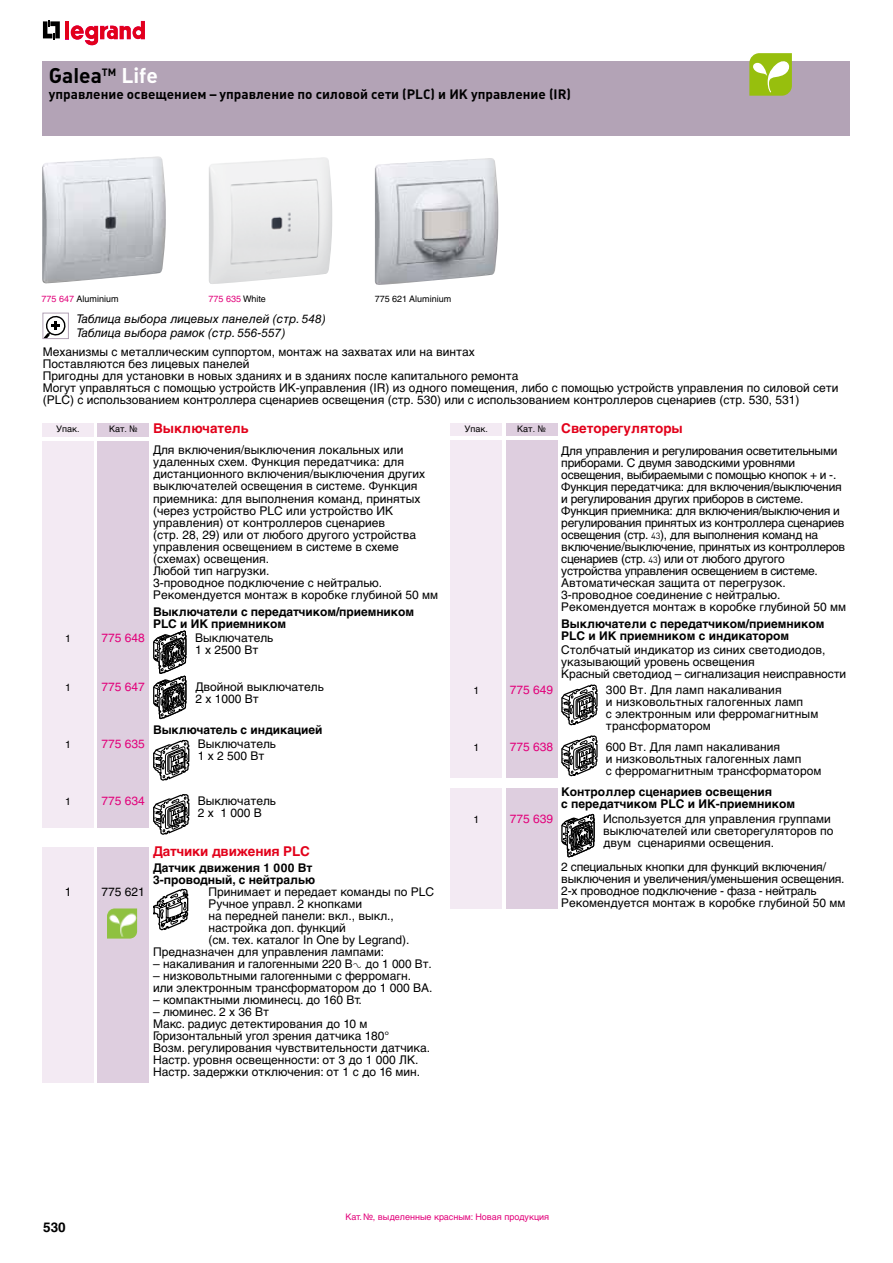
<style>
.page{position:relative;width:893px;height:1263px;background:#fff}
.page>*{position:absolute;margin:0;border:0;box-sizing:border-box;transform-origin:0 0}
.t1{font:700 21px "Plumb";color:#000}
.t2{font:700 13.5px "Plumb";color:#000}
.t3{font:700 13.5px "Helvetica LT Std";color:#e2001a}
.t4{font:700 13.5px "Helvetica LT Std";color:#000}
.t5{font:12px/12px "Helvetica LT Std";color:#000}
.t6{font:12px/12px "Helvetica LT Std";letter-spacing:-.025em;color:#000}
.t7{font:700 12px/12px "Helvetica LT Std";color:#000}
.t8{font:italic 12px/14.1px "Helvetica LT Std";color:#000}
.t9{font:12px "Helvetica LT Std";color:#e2007a}
.t10{font:10.5px "Helvetica";color:#000}
.t11{font:9px "Helvetica LT Std";color:#e2007a}
.t12{font:9px "Helvetica";color:#000}
.t13{font:9px "Helvetica LT Std";color:#000}
.s1{color:#fff}
.s2{font-family:"Helvetica LT Std";color:#e2007a}
.s3{color:#000}
.s4{font-family:"Helvetica";font-weight:400;font-size:9px;color:#000}
.s5{font-family:"Plumb";font-size:9px}
.s6{font-family:"Legrand";font-size:18px}
</style>
<div class="page">
<svg style="left:43px;top:20px;width:17px;height:20px"></svg>
<hr style="left:65px;top:21px;width:4px;height:18px;background:#e2001a">
<svg style="left:71px;top:21px;width:74px;height:24px"></svg>
<div style="left:43px;top:62px;width:807px;height:74px;background:#b3a3b6"></div>
<img style="left:375px;top:158px;width:124px;height:127px">
<img style="left:209px;top:157px;width:123px;height:127px">
<div style="left:43px;top:442px;width:51px;height:386px;background:#f3eaf3"></div>
<div style="left:98px;top:442px;width:51px;height:386px;background:#decedf"></div>
<div style="left:43px;top:423px;width:51px;height:14px;background:#f3eaf3"></div>
<div style="left:98px;top:423px;width:51px;height:14px;background:#decedf"></div>
<svg style="left:153px;top:740px;width:36px;height:41px"></svg>
<svg style="left:153px;top:630px;width:34px;height:89px"></svg>
<svg style="left:153px;top:794px;width:36px;height:41px"></svg>
<div style="left:451px;top:441px;width:51px;height:337px;background:#f3eaf3"></div>
<div style="left:506px;top:441px;width:51px;height:337px;background:#decedf"></div>
<div style="left:451px;top:424px;width:51px;height:12px;background:#f3eaf3"></div>
<div style="left:506px;top:424px;width:51px;height:12px;background:#decedf"></div>
<svg style="left:561px;top:684px;width:37px;height:41px"></svg>
<svg style="left:561px;top:735px;width:37px;height:41px"></svg>
<div style="left:451px;top:788px;width:51px;height:121px;background:#f3eaf3"></div>
<div style="left:506px;top:788px;width:51px;height:121px;background:#decedf"></div>
<svg style="left:45px;top:316px;width:21px;height:21px"></svg>
<div style="left:43px;top:313px;width:26px;height:26px;border:1px solid #b3a3b6"></div>
<img style="left:42px;top:156px;width:124px;height:127px">
<svg style="left:749px;top:53px;width:43px;height:43px;background:#accb42"></svg>
<svg style="left:561px;top:814px;width:34px;height:43px"></svg>
<div style="left:43px;top:847px;width:51px;height:235px;background:#f3eaf3"></div>
<div style="left:98px;top:847px;width:51px;height:235px;background:#decedf"></div>
<svg style="left:153px;top:889px;width:35px;height:41px"></svg>
<img style="left:107px;top:908px;width:30px;height:30px">
<h1 class="t1" style="left:49px;top:63px;width:111px">Galea<sup>TM</sup> <span class="s1">Life</span></h1>
<p class="t2" style="left:49px;top:86px;width:524px">управление освещением – управление по силовой сети (PLC) и ИК управление (IR)</p>
<h1 class="t1" style="left:49px;top:63px;width:204px">for example: <span class="s1">xxxxxxx</span></h1>
<p class="t2" style="left:49px;top:86px;width:58px">xxxxxxxx</p>
<p class="t12" style="left:42px;top:292px;width:79px"><span class="s2">775 647</span> Aluminium</p>
<p class="t11" style="left:209px;top:293px;width:59px">775 635 <span class="s3">White</span></p>
<p class="t13" style="left:375px;top:293px;width:78px">775 621 Aluminium</p>
<p class="t8" style="left:77px;top:312px;width:251px">Таблица выбора лицевых панелей (стр. 548)<br>Таблица выбора рамок (стр. 556-557)</p>
<p class="t5" style="left:43px;top:346px;width:797px">Механизмы с металлическим суппортом, монтаж на захватах или на винтах<br>Поставляются без лицевых панелей<br>Пригодны для установки в новых зданиях и в зданиях после капитального ремонта<br>Могут управляться с помощью устройств ИК-управления (IR) из одного помещения, либо с помощью устройств управления по силовой сети (PLC) с использованием контроллера сценариев освещения (стр. 530) или с использованием контроллеров сценариев (стр. 530, 531)</p>
<p class="t12" style="left:56px;top:422px;width:25px">Упак.</p>
<p class="t3" style="left:109px;top:420px;width:141px"><span class="s4">Кат. №</span> Выключатель</p>
<p class="t5" style="left:153px;top:444px;width:286px">Для включения/выключения локальных или удаленных схем. Функция передатчика: для дистанционного включения/выключения других выключателей освещения в системе. Функция приемника: для выполнения команд, принятых (через устройство PLC или устройство ИК управления) от контроллеров сценариев<br>(стр. 28, 29) или от любого другого устройства управления освещением в системе в схеме (схемах) освещения.<br>Любой тип нагрузки.<br>3-проводное подключение с нейтралью.<br>Рекомендуется монтаж в коробке глубиной 50 мм</p>
<p class="t7" style="left:153px;top:605px;width:263px">Выключатели с передатчиком/приемником<br>PLC и ИК приемником</p>
<p class="t10" style="left:65px;top:630px;width:7px">1</p>
<p class="t9" style="left:102px;top:630px;width:45px">775 648</p>
<p class="t5" style="left:195px;top:631px;width:80px">Выключатель<br>1 x 2500 Вт</p>
<p class="t10" style="left:65px;top:679px;width:7px">1</p>
<p class="t9" style="left:102px;top:679px;width:45px">775 647</p>
<p class="t5" style="left:196px;top:680px;width:130px">Двойной выключатель<br>2 x 1000 Вт</p>
<p class="t7" style="left:153px;top:723px;width:171px">Выключатель с индикацией</p>
<p class="t10" style="left:65px;top:736px;width:7px">1</p>
<p class="t9" style="left:102px;top:737px;width:45px">775 635</p>
<p class="t5" style="left:198px;top:737px;width:80px">Выключатель<br>1 х 2 500 Вт</p>
<p class="t10" style="left:65px;top:793px;width:7px">1</p>
<p class="t9" style="left:102px;top:794px;width:45px">775 634</p>
<p class="t5" style="left:198px;top:795px;width:80px">Выключатель<br>2 х 1 000 В</p>
<p class="t12" style="left:464px;top:422px;width:25px">Упак.</p>
<p class="t3" style="left:517px;top:420px;width:167px"><span class="s4">Кат. №</span> Светорегуляторы</p>
<p class="t6" style="left:561px;top:444px;width:286px">Для управления и регулирования осветительными приборами. С двумя заводскими уровнями освещения, выбираемыми с помощью кнопок + и -.<br>Функция передатчика: для включения/выключения и регулирования других приборов в системе.<br>Функция приемника: для включения/выключения и регулирования принятых из контроллера сценариев освещения (стр. <span class="s5">43</span>), для выполнения команд на включение/выключение, принятых из контроллеров сценариев (стр. <span class="s5">43</span>) или от любого другого устройства управления освещением в системе.<br>Автоматическая защита от перегрузок.<br>3-проводное соединение с нейтралью.<br>Рекомендуется монтаж в коробке глубиной 50 мм</p>
<p class="t7" style="left:561px;top:617px;width:265px">Выключатели с передатчиком/приемником<br>PLC и ИК приемником с индикатором</p>
<p class="t5" style="left:561px;top:644px;width:286px">Столбчатый индикатор из синих светодиодов, указывающий уровень освещения<br>Красный светодиод – сигнализация неисправности</p>
<p class="t10" style="left:473px;top:682px;width:7px">1</p>
<p class="t9" style="left:510px;top:683px;width:45px">775 649</p>
<p class="t5" style="left:606px;top:684px;width:214px">300 Вт. Для ламп накаливания<br>и низковольтных галогенных ламп<br>с электронным или ферромагнитным трансформатором</p>
<p class="t10" style="left:473px;top:739px;width:7px">1</p>
<p class="t9" style="left:510px;top:739px;width:45px">775 638</p>
<p class="t5" style="left:606px;top:740px;width:217px">600 Вт. Для ламп накаливания<br>и низковольтных галогенных ламп<br>с ферромагнитным трансформатором</p>
<p class="t7" style="left:561px;top:786px;width:235px">Контроллер сценариев освещения<br>с передатчиком PLC и ИК-приемником</p>
<p class="t10" style="left:473px;top:811px;width:7px">1</p>
<p class="t9" style="left:510px;top:811px;width:45px">775 639</p>
<p class="t5" style="left:603px;top:812px;width:232px">Используется для управления группами выключателей или светорегуляторов по двум сценариями освещения.</p>
<p class="t5" style="left:561px;top:860px;width:285px">2 специальных кнопки для функций включения/ выключения и увеличения/уменьшения освещения.<br>2-х проводное подключение - фаза - нейтраль Рекомендуется монтаж в коробке глубиной 50 мм</p>
<p class="t3" style="left:153px;top:843px;width:158px">Датчики движения PLC</p>
<p class="t7" style="left:153px;top:862px;width:163px">Датчик движения 1 000 Вт<br>3-проводный, с нейтралью</p>
<p class="t5" style="left:65px;top:886px;width:8px">1</p>
<p class="t5" style="left:102px;top:886px;width:45px">775 621</p>
<p class="t5" style="left:208px;top:886px;width:227px">Принимает и передает команды по PLC</p>
<p class="t5" style="left:208px;top:898px;width:155px">Ручное управл. 2 кнопками</p>
<p class="t5" style="left:208px;top:910px;width:187px">на передней панели: вкл., выкл.,</p>
<p class="t5" style="left:208px;top:922px;width:139px">настройка доп. функций</p>
<p class="t5" style="left:208px;top:934px;width:203px">(см. тех. каталог In One by Legrand).</p>
<p class="t5" style="left:153px;top:946px;width:233px">Предназначен для управления лампами:</p>
<p class="t5" style="left:153px;top:958px;width:280px">– накаливания и галогенными 220 В<span class="s6">±</span> до 1 000 Вт.</p>
<p class="t5" style="left:153px;top:970px;width:281px">– низковольтными галогенными с ферромагн. или электронным трансформатором до 1 000 ВA.</p>
<p class="t5" style="left:153px;top:994px;width:210px">– компактными люминесц. до 160 Вт.</p>
<p class="t5" style="left:153px;top:1006px;width:279px">– люминес. 2 x 36 Вт<br>Макс. радиус детектирования до 10 м Горизонтальный угол зрения датчика 180°<br>Возм. регулирования чувствительности датчика.<br>Настр. уровня освещенности: от 3 до 1 000 ЛК.<br>Настр. задержки отключения: от 1 с до 16 мин.</p>
<p class="t4" style="left:43px;top:1219px;width:24px">530</p>
<p class="t11" style="left:345px;top:1211px;width:205px">Кат. №, выделенные красным: Новая продукция</p>
</div>
